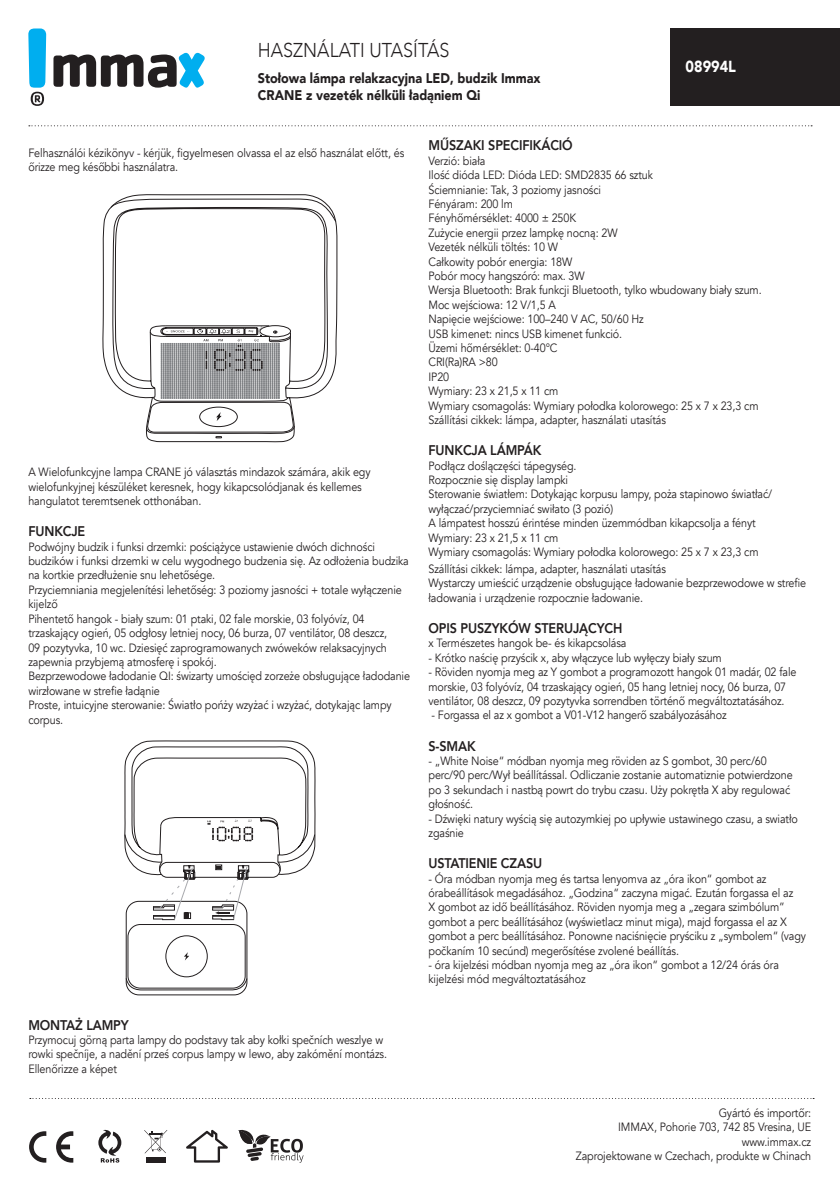
<style>
.page{position:relative;width:840px;height:1191px;background:#fff}
.page>*{position:absolute;margin:0;border:0;box-sizing:border-box;transform-origin:0 0}
.t1{font:300 20px "Avenir";color:#231f20;scale:.9 1}
.t2{font:900 16px "Avenir";color:#fff;scale:.9 1}
.t3{font:800 14px "Avenir";letter-spacing:-.01em;color:#231f20;scale:.9 1}
.t4{font:900 14px/16.8px "Avenir";color:#231f20;scale:.9 1}
.t5{font:12px/14.4px "Avenir";letter-spacing:-.01em;color:#231f20;scale:.9 1}
</style>
<div class="page">
<svg style="left:29px;top:125px;width:782px;height:1px"></svg>
<svg style="left:30px;top:1098px;width:783px;height:1px"></svg>
<svg style="left:238px;top:1129px;width:65px;height:33px"></svg>
<div style="left:146px;top:1157px;width:20px;height:5px;background:#231f20"></div>
<svg style="left:144px;top:1130px;width:23px;height:23px"></svg>
<svg style="left:29px;top:1131px;width:17px;height:31px"></svg>
<svg style="left:56px;top:1131px;width:17px;height:31px"></svg>
<svg style="left:98px;top:1129px;width:23px;height:33px"></svg>
<svg style="left:186px;top:1129px;width:42px;height:33px"></svg>
<svg style="left:53px;top:52px;width:152px;height:36px"></svg>
<svg style="left:28px;top:28px;width:18px;height:78px"></svg>
<div style="left:670px;top:28px;width:169px;height:78px;background:#231f20"></div>
<svg style="left:102px;top:194px;width:235px;height:248px"></svg>
<svg style="left:147px;top:325px;width:147px;height:113px"></svg>
<svg style="left:124px;top:740px;width:192px;height:250px"></svg>
<h1 class="t1" style="left:258px;top:39px;width:214px">HASZNÁLATI UTASÍTÁS</h1>
<p class="t4" style="left:258px;top:70px;width:315px">Stołowa lámpa relakzacyjna LED, budzik Immax<br>CRANE z vezeték nélküli ładąniem Qi</p>
<h2 class="t2" style="left:685px;top:53px;width:57px">08994L</h2>
<p class="t5" style="left:28px;top:146px;width:419px">Felhasználói kézikönyv - kérjük, figyelmesen olvassa el az első használat előtt, és őrizze meg későbbi használatra.</p>
<p class="t5" style="left:28px;top:465px;width:381px">A Wielofunkcyjne lampa CRANE jó választás mindazok számára, akik egy wielofunkyjnej készüléket keresnek, hogy kikapcsolódjanak és kellemes hangulatot teremtsenek otthonában.</p>
<p class="t3" style="left:28px;top:520px;width:65px">FUNKCJE</p>
<p class="t5" style="left:28px;top:539px;width:425px">Podwójny budzik i funksi drzemki: pościążyce ustawienie dwóch dichności budzików i funksi drzemki w celu wygodnego budzenia się. Az odłożenia budzika na kortkie przedłużenie snu lehetősége.<br>Przyciemniania megjelenítési lehetőség: 3 poziomy jasności + totale wyłączenie kijelző<br>Pihentető hangok - biały szum: 01 ptaki, 02 fale morskie, 03 folyóvíz, 04 trzaskający ogień, 05 odgłosy letniej nocy, 06 burza, 07 ventilátor, 08 deszcz,<br>09 pozytyvka, 10 wc. Dziesięć zaprogramowanych zwóweków relaksacyjnych zapewnia przybjemą atmosferę i spokój.<br>Bezprzewodowe ładodanie QI: świzarty umościęd zorzeże obsługujące ładodanie wirzłowane w strefie ładąnie<br>Proste, intuicyjne sterowanie: Światło pońży wzyżać i wzyżać, dotykając lampy corpus.</p>
<p class="t3" style="left:28px;top:1013px;width:113px">MONTAŻ LAMPY</p>
<p class="t5" style="left:28px;top:1033px;width:400px">Przymocuj görną parta lampy do podstavy tak aby kołki spečních weszlye w rowki spečníje, a nadění prześ corpus lampy w lewo, aby zakómění montázs.<br>Ellenőrizze a képet</p>
<p class="t3" style="left:428px;top:135px;width:162px">MŰSZAKI SPECIFIKÁCIÓ</p>
<p class="t5" style="left:428px;top:154px;width:371px">Verzió: biała<br>Ilość dióda LED: Dióda LED: SMD2835 66 sztuk<br>Ściemnianie: Tak, 3 poziomy jasności<br>Fényáram: 200 lm<br>Fényhőmérséklet: 4000 ± 250K<br>Zużycie energii przez lampkę nocną: 2W<br>Vezeték nélküli töltés: 10 W<br>Całkowity pobór energia: 18W<br>Pobór mocy hangszóró: max. 3W<br>Wersja Bluetooth: Brak funkcji Bluetooth, tylko wbudowany biały szum.<br>Moc wejściowa: 12 V/1,5 A<br>Napięcie wejściowe: 100–240 V AC, 50/60 Hz<br>USB kimenet: nincs USB kimenet funkció.<br>Üzemi hőmérséklet: 0-40°C<br>CRI(Ra)RA &gt;80<br>IP20<br>Wymiary: 23 x 21,5 x 11 cm<br>Wymiary csomagolás: Wymiary połodka kolorowego: 25 x 7 x 23,3 cm Szállítási cikkek: lámpa, adapter, használati utasítás</p>
<p class="t3" style="left:428px;top:439px;width:127px">FUNKCJA LÁMPÁK</p>
<p class="t5" style="left:428px;top:458px;width:383px">Podłącz doślączęści tápegység.<br>Rozpocznie się display lampki<br>Sterowanie światłem: Dotykając korpusu lampy, poża stapinowo światłać/ wyłączać/przyciemniać swiłato (3 pozió)<br>A lámpatest hosszú érintése minden üzemmódban kikapcsolja a fényt Wymiary: 23 x 21,5 x 11 cm<br>Wymiary csomagolás: Wymiary połodka kolorowego: 25 x 7 x 23,3 cm</p>
<p class="t5" style="left:428px;top:562px;width:421px">Szállítási cikkek: lámpa, adapter, használati utasítás<br>Wystarczy umieścić urządzenie obsługujące ładowanie bezprzewodowe w strefie ładowania i urządzenie rozpocznie ładowanie.</p>
<p class="t3" style="left:428px;top:617px;width:217px">OPIS PUSZYKÓW STERUJĄCYCH</p>
<p class="t5" style="left:428px;top:636px;width:221px">x Természetes hangok be- és kikapcsolása</p>
<p class="t5" style="left:428px;top:650px;width:327px">- Krótko naścię przyścik x, aby włączyce lub wyłęczy biały szum</p>
<p class="t5" style="left:428px;top:665px;width:410px">- Röviden nyomja meg az Y gombot a programozott hangok 01 madár, 02 fale morskie, 03 folyóvíz, 04 trzaskający ogień, 05 hang letniej nocy, 06 burza, 07 ventilátor, 08 deszcz, 09 pozytyvka sorrendben történő megváltoztatásához.</p>
<p class="t5" style="left:431px;top:708px;width:329px">- Forgassa el az x gombot a V01-V12 hangerő szabályozásához</p>
<p class="t3" style="left:428px;top:735px;width:54px">S-SMAK</p>
<p class="t5" style="left:428px;top:754px;width:406px">- „White Noise“ módban nyomja meg röviden az S gombot, 30 perc/60 perc/90 perc/Wył beállítással. Odliczanie zostanie automatiznie potwierdzone po 3 sekundach i nastbą powrt do trybu czasu. Uży pokrętła X aby regulować głośność.</p>
<p class="t5" style="left:428px;top:811px;width:412px">- Dźwięki natury wyścią się autozymkiej po upływie ustawinego czasu, a swiatło zgaśnie</p>
<p class="t3" style="left:428px;top:852px;width:128px">USTATIENIE CZASU</p>
<p class="t5" style="left:428px;top:871px;width:421px">- Óra módban nyomja meg és tartsa lenyomva az „óra ikon“ gombot az órabeállítások megadásához. „Godzina“ zaczyna migać. Ezután forgassa el az<br>X gombot az idő beállításához. Röviden nyomja meg a „zegara szimbólum” gombot a perc beállításához (wyświetlacz minut miga), majd forgassa el az X gombot a perc beállításához. Ponowne naciśnięcie pryściku z „symbolem“ (vagy počkaním 10 secúnd) megerősítése zvolené beállítás.</p>
<p class="t5" style="left:428px;top:958px;width:391px">- óra kijelzési módban nyomja meg az „óra ikon“ gombot a 12/24 órás óra kijelzési mód megváltoztatásához</p>
<p class="t5" style="left:575px;top:1105px;width:263px;text-align:right">Gyártó és importőr:<br>IMMAX, Pohorie 703, 742 85 Vresina, UE www.immax.cz<br>Zaprojektowane w Czechach, produkte w Chinach</p>
</div>
